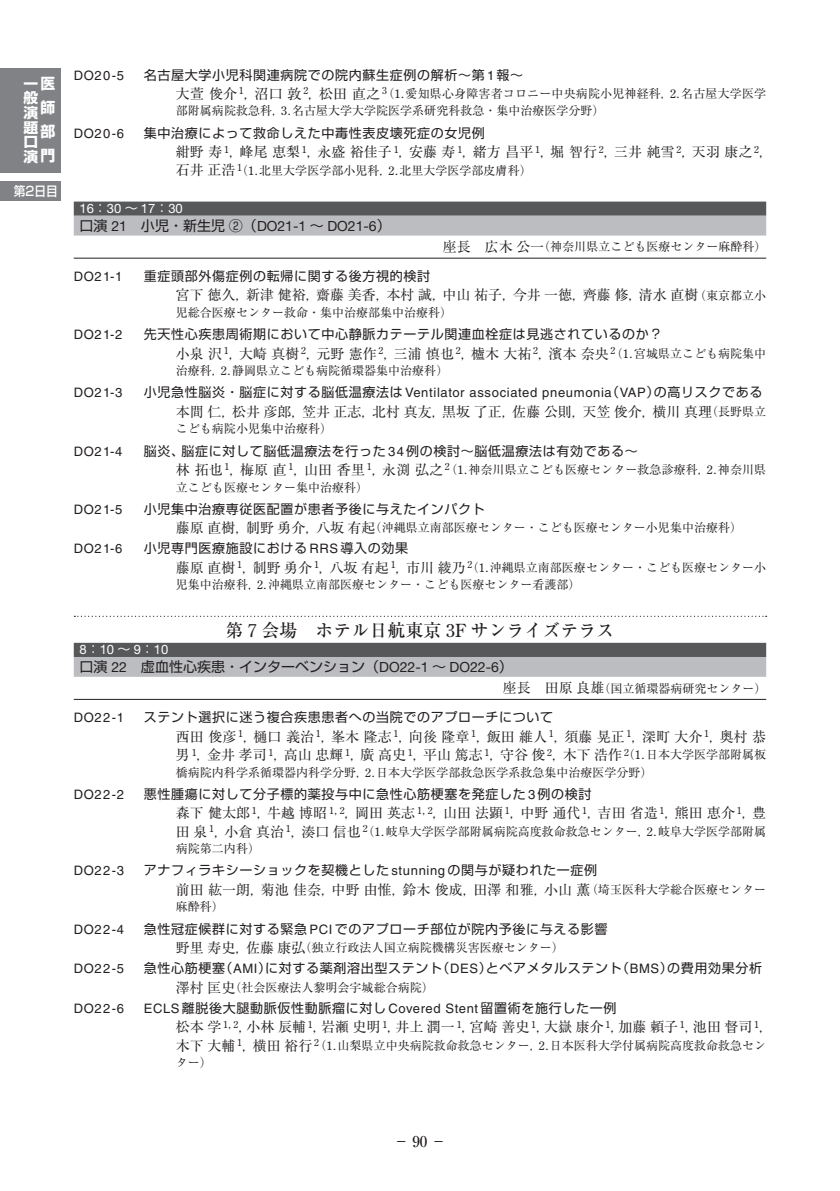
<style>
.page{position:relative;width:840px;height:1191px;background:#fff}
.page>*{position:absolute;margin:0;border:0;box-sizing:border-box;transform-origin:0 0}
.t1{font:500 18px "Ryumin Pro";color:#231f20}
.t2{font:500 15px "Ryumin Pro";color:#231f20}
.t3{font:700 14.8px/24px "Shin Go Pro";color:#fff}
.t4{font:700 14.2px/14.6px "Shin Go Pro";color:#fff;scale:1.04 1}
.t5{font:14px/18.4px "Ryumin Pro";color:#231f20}
.t6{font:14px "Shin Go Pro";color:#231f20}
.t7{font:14px "Helvetica Neue LT Std";color:#231f20}
.t8{font:13px "Shin Go Pro";letter-spacing:.05em;color:#231f20}
.t9{font:13px "Helvetica LT Std";letter-spacing:.05em;color:#231f20}
.t10{font:13px "Helvetica Neue LT Std";color:#fff}
.t11{font:500 13px "Shin Go Pro";color:#fff;scale:.9 1}
.t12{font:12px/17.4px "Ryumin Pro";color:#231f20}
.s1{font-size:14.8px}
.s2{font-family:"Helvetica LT Std"}
.s3{font-size:14px}
.s4{font-family:"Century Old Style Std"}
.s5{font-family:"Shin Go Pro"}
.s6{font-size:12px}
.s7{font-family:"Century Old Style Std";font-size:12px}
.s8{font-family:"Century Old Style Std";font-weight:400}
.s9{font-family:"Helvetica Neue LT Std"}
</style>
<div class="page">
<div style="left:0;top:68px;width:61px;height:105px;background:#808285"></div>
<div style="left:0;top:181px;width:61px;height:20px;background:#808285"></div>
<div style="left:74px;top:202px;width:691px;height:14px;background:#57585a"></div>
<div style="left:74px;top:216px;width:691px;height:19px;background:#bcbdc0"></div>
<hr style="left:74px;top:258px;width:691px;height:1px;background:#231f20">
<svg style="left:74px;top:616px;width:692px;height:1px"></svg>
<div style="left:74px;top:643px;width:691px;height:14px;background:#57585a"></div>
<div style="left:74px;top:657px;width:691px;height:20px;background:#bcbdc0"></div>
<hr style="left:74px;top:699px;width:691px;height:1px;background:#231f20">
<p class="t4" style="left:24px;top:75px;width:32px">一<span class="s1">医</span>般演題口演<span class="s1">門</span></p>
<p class="t3" style="left:41px;top:94px;width:16px">師部</p>
<p class="t11" style="left:14px;top:180px;width:50px">第2日目</p>
<p class="t9" style="left:74px;top:67px;width:52px">DO20-5</p>
<p class="t8" style="left:144px;top:64px;width:381px">名古屋大学小児科関連病院での院内蘇生症例の解析～第 <span class="s2">1</span> 報～</p>
<p class="t12" style="left:176px;top:84px;width:591px"><span class="s3">大萱俊介</span> <sup>1</sup><span class="s3">，沼口敦</span> <sup>2</sup><span class="s3">，松田直之</span> <sup>3</sup>（<span class="s4">1.</span>愛知県心身障害者コロニー中央病院小児神経科，<span class="s4">2.</span>名古屋大学医学部附属病院救急科，<span class="s4">3.</span>名古屋大学大学院医学系研究科救急・集中治療医学分野）</p>
<p class="t9" style="left:74px;top:125px;width:52px">DO20-6</p>
<p class="t8" style="left:144px;top:122px;width:342px">集中治療によって救命しえた中毒性表皮壊死症の女児例</p>
<p class="t5" style="left:176px;top:142px;width:598px">紺野寿 <sup>1</sup>，峰尾恵梨 <sup>1</sup>，永盛裕佳子 <sup>1</sup>，安藤寿 <sup>1</sup>，緒方昌平 <sup>1</sup>，堀智行<sup>2</sup>，三井純雪 <sup>2</sup>，天羽康之<sup>2</sup>，</p>
<p class="t12" style="left:176px;top:161px;width:357px"><span class="s3">石井正浩</span>（<sup>1</sup> <span class="s4">1.</span>北里大学医学部小児科，<span class="s4">2.</span>北里大学医学部皮膚科）</p>
<p class="t10" style="left:79px;top:201px;width:105px">16<span class="s5">：</span>30 <span class="s5">～</span> 17<span class="s5">：</span>30</p>
<p class="t7" style="left:79px;top:217px;width:312px"><span class="s5">口演</span> 21<span class="s5">　小児・新生児 ②（</span>DO21-1 <span class="s5">～</span> DO21-6<span class="s5">）</span></p>
<p class="t12" style="left:442px;top:237px;width:325px"><span class="s3">座長　広木公一</span>（神奈川県立こども医療センター麻酔科）</p>
<p class="t9" style="left:74px;top:269px;width:50px">DO21-1</p>
<p class="t8" style="left:144px;top:265px;width:287px">重症頭部外傷症例の転帰に関する後方視的検討</p>
<p class="t5" style="left:176px;top:285px;width:591px">宮下徳久，新津健裕，齋藤美香，本村誠，中山祐子，今井一徳，齊藤修，清水直樹<span class="s6">（東京都立小</span></p>
<p class="t12" style="left:176px;top:303px;width:277px">児総合医療センター救命・集中治療部集中治療科）</p>
<p class="t9" style="left:74px;top:327px;width:50px">DO21-2</p>
<p class="t8" style="left:144px;top:324px;width:520px">先天性心疾患周術期において中心静脈カテーテル関連血栓症は見逃されているのか？</p>
<p class="t5" style="left:176px;top:343px;width:591px">小泉沢 <sup>1</sup>，大崎真樹 <sup>2</sup>，元野憲作 <sup>2</sup>，三浦慎也 <sup>2</sup>，櫨木大祐 <sup>2</sup>，濱本奈央 <sup>2</sup><span class="s6">（</span><span class="s7">1.</span><span class="s6">宮城県立こども病院集中</span></p>
<p class="t12" style="left:176px;top:361px;width:274px">治療科，<span class="s4">2.</span>静岡県立こども病院循環器集中治療科）</p>
<p class="t9" style="left:74px;top:385px;width:50px">DO21-3</p>
<p class="t9" style="left:144px;top:385px;width:619px"><span class="s5">小児急性脳炎・脳症に対する脳低温療法は</span> Ventilator associated pneumonia<span class="s5">（</span>VAP<span class="s5">）の高リスクである</span></p>
<p class="t5" style="left:176px;top:401px;width:591px">本間仁，松井彦郎，笠井正志，北村真友，黒坂了正，佐藤公則，天笠俊介，横川真理<span class="s6">（長野県立</span></p>
<p class="t12" style="left:176px;top:419px;width:157px">こども病院小児集中治療科）</p>
<p class="t9" style="left:74px;top:443px;width:50px">DO21-4</p>
<p class="t8" style="left:144px;top:440px;width:495px">脳炎、脳症に対して脳低温療法を行った <span class="s2">34</span> 例の検討～脳低温療法は有効である～</p>
<p class="t12" style="left:176px;top:460px;width:591px"><span class="s3">林拓也</span> <sup>1</sup><span class="s3">，梅原直</span> <sup>1</sup><span class="s3">，山田香里</span> <sup>1</sup><span class="s3">，永渕弘之</span> <sup>2</sup>（<span class="s4">1.</span>神奈川県立こども医療センター救急診療科，<span class="s4">2.</span>神奈川県立こども医療センター集中治療科）</p>
<p class="t9" style="left:74px;top:501px;width:50px">DO21-5</p>
<p class="t8" style="left:144px;top:498px;width:342px">小児集中治療専従医配置が患者予後に与えたインパクト</p>
<p class="t12" style="left:176px;top:518px;width:567px"><span class="s3">藤原直樹，制野勇介，八坂有起</span>（沖縄県立南部医療センター・こども医療センター小児集中治療科）</p>
<p class="t9" style="left:74px;top:541px;width:50px">DO21-6</p>
<p class="t8" style="left:144px;top:538px;width:265px">小児専門医療施設における <span class="s2">RRS</span> 導入の効果</p>
<p class="t12" style="left:176px;top:558px;width:591px"><span class="s3">藤原直樹</span> <sup>1</sup><span class="s3">，制野勇介</span> <sup>1</sup><span class="s3">，八坂有起</span> <sup>1</sup><span class="s3">，市川綾乃</span>（<sup>2</sup> <span class="s4">1.</span>沖縄県立南部医療センター・こども医療センター小児集中治療科，<span class="s4">2.</span>沖縄県立南部医療センター・こども医療センター看護部）</p>
<h1 class="t1" style="left:225px;top:616px;width:390px">第 <span class="s8">7</span> 会場　ホテル日航東京 <span class="s8">3F</span> サンライズテラス</h1>
<p class="t10" style="left:79px;top:642px;width:90px">8<span class="s5">：</span>10 <span class="s5">～</span> 9<span class="s5">：</span>10</p>
<p class="t6" style="left:79px;top:655px;width:435px">口演 <span class="s9">22</span>　虚血性心疾患・インターベンション（<span class="s9">DO22-1</span> ～ <span class="s9">DO22-6</span>）</p>
<p class="t12" style="left:502px;top:678px;width:265px"><span class="s3">座長　田原良雄</span>（国立循環器病研究センター）</p>
<p class="t9" style="left:74px;top:710px;width:52px">DO22-1</p>
<p class="t8" style="left:144px;top:706px;width:410px">ステント選択に迷う複合疾患患者への当院でのアプローチについて</p>
<p class="t5" style="left:176px;top:726px;width:591px">西田俊彦 <sup>1</sup>，樋口義治 <sup>1</sup>，峯木隆志 <sup>1</sup>，向後隆章 <sup>1</sup>，飯田維人 <sup>1</sup>，須藤晃正 <sup>1</sup>，深町大介 <sup>1</sup>，奥村恭男 <sup>1</sup>，金井孝司 <sup>1</sup>，高山忠輝 <sup>1</sup>，廣高史 <sup>1</sup>，平山篤志 <sup>1</sup>，守谷俊 <sup>2</sup>，木下浩作<span class="s6">（</span><sup>2</sup> <span class="s7">1.</span><span class="s6">日本大学医学部附属板</span></p>
<p class="t12" style="left:176px;top:762px;width:478px">橋病院内科学系循環器内科学分野，<span class="s4">2.</span>日本大学医学部救急医学系救急集中治療医学分野）</p>
<p class="t9" style="left:74px;top:787px;width:52px">DO22-2</p>
<p class="t8" style="left:144px;top:783px;width:449px">悪性腫瘍に対して分子標的薬投与中に急性心筋梗塞を発症した <span class="s2">3</span> 例の検討</p>
<p class="t5" style="left:176px;top:803px;width:591px">森下健太郎 <sup>1</sup>，牛越博昭 <sup>1,</sup> <sup>2</sup>，岡田英志 <sup>1,</sup> <sup>2</sup>，山田法顕 <sup>1</sup>，中野通代 <sup>1</sup>，吉田省造 <sup>1</sup>，熊田恵介 <sup>1</sup>，豊</p>
<p class="t12" style="left:176px;top:822px;width:591px"><span class="s3">田泉</span> <sup>1</sup><span class="s3">，小倉真治</span> <sup>1</sup><span class="s3">，湊口信也</span>（<sup>2</sup> <span class="s4">1.</span>岐阜大学医学部附属病院高度救命救急センター，<span class="s4">2.</span>岐阜大学医学部附属病院第二内科）</p>
<p class="t9" style="left:74px;top:863px;width:52px">DO22-3</p>
<p class="t8" style="left:144px;top:860px;width:454px">アナフィラキシーショックを契機とした <span class="s2">stunning</span> の関与が疑われた一症例</p>
<p class="t5" style="left:176px;top:879px;width:591px">前田紘一朗，菊池佳奈，中野由惟，鈴木俊成，田澤和雅，小山薫<span class="s6">（埼玉医科大学総合医療センター</span></p>
<p class="t12" style="left:176px;top:897px;width:49px">麻酔科）</p>
<p class="t9" style="left:74px;top:921px;width:52px">DO22-4</p>
<p class="t8" style="left:144px;top:918px;width:465px">急性冠症候群に対する緊急 <span class="s2">PCI</span> でのアプローチ部位が院内予後に与える影響</p>
<p class="t12" style="left:176px;top:938px;width:389px"><span class="s3">野里寿史，佐藤康弘</span>（独立行政法人国立病院機構災害医療センター）</p>
<p class="t9" style="left:74px;top:961px;width:52px">DO22-5</p>
<p class="t8" style="left:144px;top:957px;width:619px">急性心筋梗塞（<span class="s2">AMI</span>）に対する薬剤溶出型ステント（<span class="s2">DES</span>）とベアメタルステント（<span class="s2">BMS</span>）の費用効果分析</p>
<p class="t12" style="left:176px;top:977px;width:259px"><span class="s3">澤村匡史</span>（社会医療法人黎明会宇城総合病院）</p>
<p class="t9" style="left:74px;top:1001px;width:52px">DO22-6</p>
<p class="t8" style="left:144px;top:997px;width:474px"><span class="s2">ECLS</span> 離脱後大腿動脈仮性動脈瘤に対し <span class="s2">Covered Stent</span> 留置術を施行した一例</p>
<p class="t5" style="left:176px;top:1017px;width:598px">松本学 <sup>1,</sup> <sup>2</sup>，小林辰輔 <sup>1</sup>，岩瀬史明 <sup>1</sup>，井上潤一 <sup>1</sup>，宮崎善史 <sup>1</sup>，大嶽康介 <sup>1</sup>，加藤頼子 <sup>1</sup>，池田督司 <sup>1</sup>，</p>
<p class="t12" style="left:176px;top:1036px;width:591px"><span class="s3">木下大輔</span> <sup>1</sup><span class="s3">，横田裕行</span> <sup>2</sup>（<span class="s4">1.</span>山梨県立中央病院救命救急センター，<span class="s4">2.</span>日本医科大学付属病院高度救命救急センター）</p>
<p class="t2" style="left:393px;top:1130px;width:54px">－90－</p>
</div>
